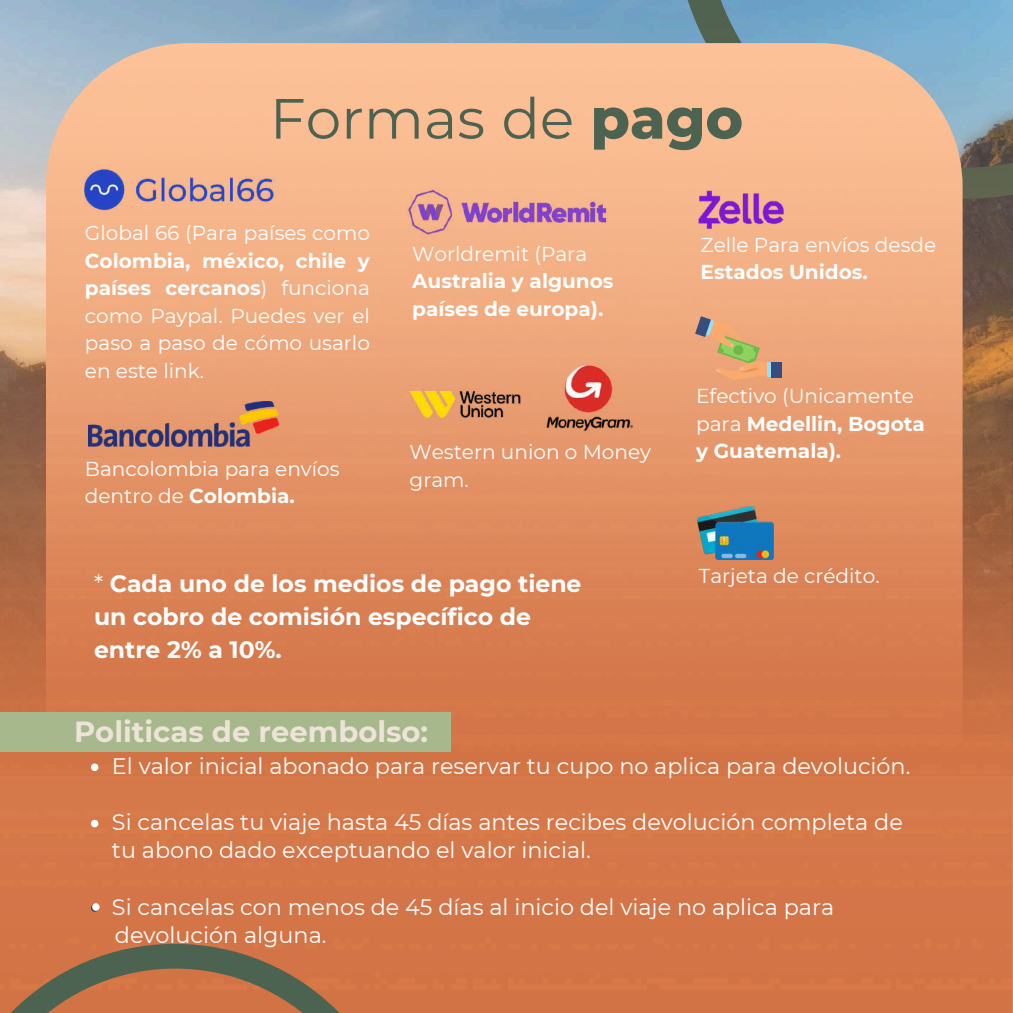
<style>
.page{position:relative;width:1013px;height:1013px;background:#fff}
.page>*{position:absolute;margin:0;border:0;box-sizing:border-box;transform-origin:0 0}
.t1{font:56.62px "Montserrat";color:#4d6351}
.t2{font:700 29px "Montserrat";color:#ede3d7}
.t3{font:700 23.5px/32.8px "Montserrat";color:#fff}
.t4{font:22.25px/28.1px "Montserrat";color:#fff}
.t5{font:700 20.12px/27.5px "Montserrat";color:#fff}
.t6{font:20.12px "Montserrat";color:#fff}
.t7{font:20px/27.5px "Montserrat";color:#fff}
.t8{font:700 20px/27.5px "Montserrat";color:#fff}
.s1{font-weight:800}
.s2{font-weight:700}
.s3{font-weight:400}
</style>
<div class="page">
<img style="left:0;top:0;width:1012px;height:775px">
<img style="left:0;top:106px;width:1011px;height:906px">
<img style="left:74px;top:157px;width:211px;height:65px">
<img style="left:698px;top:190px;width:85px;height:39px">
<svg style="left:695px;top:316px;width:73px;height:64px;background:#d8a874"></svg>
<div style="left:767px;top:362px;width:5px;height:14px;background:#99def2"></div>
<div style="left:770px;top:362px;width:11px;height:16px;background:#354d7f"></div>
<img style="left:697px;top:506px;width:76px;height:54px">
<img style="left:396px;top:179px;width:221px;height:67px">
<img style="left:88px;top:402px;width:191px;height:45px">
<img style="left:406px;top:374px;width:117px;height:59px">
<img style="left:528px;top:355px;width:107px;height:85px">
<div style="left:0;top:711px;width:451px;height:40px;background:#a7b88d"></div>
<svg style="left:0;top:943px;width:405px;height:69px;background:#ac6f49"></svg>
<svg style="left:91px;top:763px;width:7px;height:8px"></svg>
<svg style="left:91px;top:819px;width:7px;height:8px"></svg>
<svg style="left:91px;top:904px;width:7px;height:7px"></svg>
<div style="left:92px;top:903px;width:8px;height:7px;background:#fff;border-radius:50%"></div>
<h1 class="t1" style="left:270px;top:84px;width:475px">Formas de <span class="s1">pago</span></h1>
<p class="t7" style="left:85px;top:219px;width:286px">Global 66 (Para países como</p>
<p class="t7" style="left:85px;top:247px;width:286px;text-align:justify"><span class="s2">Colombia, méxico, chile y países cercanos</span>) funciona como Paypal. Puedes ver el paso a paso de cómo usarlo en este link.</p>
<p class="t7" style="left:85px;top:455px;width:256px">Bancolombia para envíos dentro de <span class="s2">Colombia.</span></p>
<p class="t7" style="left:412px;top:240px;width:176px">Worldremit (Para</p>
<p class="t8" style="left:412px;top:267px;width:203px">Australia y algunos países de europa).</p>
<p class="t7" style="left:409px;top:438px;width:243px">Western union o Money gram.</p>
<p class="t3" style="left:94px;top:567px;width:489px"><span class="s3">*</span> Cada uno de los medios de pago tiene un cobro de comisión específico de entre 2% a 10%.</p>
<p class="t7" style="left:700px;top:231px;width:237px">Zelle Para envíos desde</p>
<p class="t8" style="left:700px;top:258px;width:169px">Estados Unidos.</p>
<p class="t5" style="left:696px;top:382px;width:230px"><span class="s3">Efectivo (Unicamente para</span> Medellin, Bogota y Guatemala).</p>
<p class="t6" style="left:699px;top:563px;width:182px">Tarjeta de crédito.</p>
<h2 class="t2" style="left:74px;top:714px;width:356px">Politicas de reembolso:</h2>
<p class="t4" style="left:112px;top:751px;width:800px">El valor inicial abonado para reservar tu cupo no aplica para devolución.</p>
<p class="t4" style="left:112px;top:808px;width:792px">Si cancelas tu viaje hasta 45 días antes recibes devolución completa de tu abono dado exceptuando el valor inicial.</p>
<p class="t4" style="left:112px;top:892px;width:723px">Si cancelas con menos de 45 días al inicio del viaje no aplica para devolución alguna.</p>
</div>
